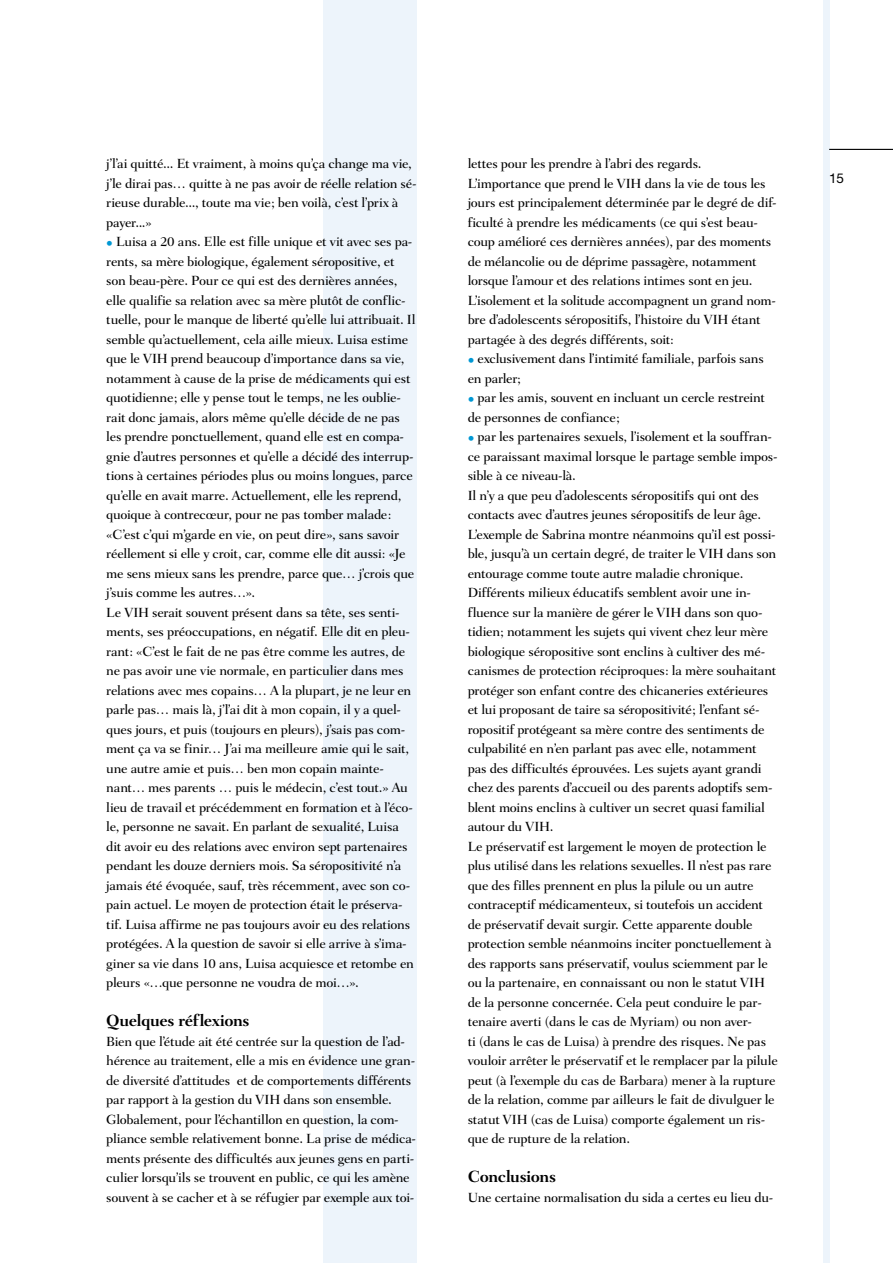
<style>
.page{position:relative;width:893px;height:1263px;background:#fff}
.page>*{position:absolute;margin:0;border:0;box-sizing:border-box;transform-origin:0 0}
.t1{font:700 16.5px "Fairfield LH";letter-spacing:-.03em;color:#000}
.t2{font:500 13.5px/19.5px "Fairfield LH";letter-spacing:-.02em;color:#000}
.t3{font:13.5px "Helvetica Neue";color:#000}
.s1{color:#0098d4}
</style>
<div class="page">
<div style="left:323px;top:0;width:94px;height:1263px;background:#edf4fb"></div>
<div style="left:823px;top:0;width:6px;height:1263px;background:#edf4fb"></div>
<hr style="left:829px;top:149px;width:64px;height:1px;background:#000">
<p class="t2" style="left:106px;top:154px;width:312px">j’l’ai quitté... Et vraiment, à moins qu’ça change ma vie, j’le dirai pas… quitte à ne pas avoir de réelle relation sé&shy;rieuse durable..., toute ma vie; ben voilà, c’est l’prix à payer...»</p>
<p class="t2" style="left:106px;top:232px;width:311px"><span class="s1">•</span> Luisa a 20 ans. Elle est fille unique et vit avec ses pa&shy;rents, sa mère biologique, également séropositive, et son beau-père. Pour ce qui est des dernières années, elle qualifie sa relation avec sa mère plutôt de conflic&shy;tuelle, pour le manque de liberté qu’elle lui attribuait. Il semble qu’actuellement, cela aille mieux. Luisa estime que le VIH prend beaucoup d’importance dans sa vie, notamment à cause de la prise de médicaments qui est quotidienne; elle y pense tout le temps, ne les oublie&shy;rait donc jamais, alors même qu’elle décide de ne pas les prendre ponctuellement, quand elle est en compa&shy;gnie d’autres personnes et qu’elle a décidé des interrup&shy;tions à certaines périodes plus ou moins longues, parce qu’elle en avait marre. Actuellement, elle les reprend, quoique à contrecœur, pour ne pas tomber malade: «C’est c’qui m’garde en vie, on peut dire», sans savoir réellement si elle y croit, car, comme elle dit aussi: «Je me sens mieux sans les prendre, parce que… j’crois que j’suis comme les autres…».<br>Le VIH serait souvent présent dans sa tête, ses senti&shy;ments, ses préoccupations, en négatif. Elle dit en pleu&shy;rant: «C’est le fait de ne pas être comme les autres, de ne pas avoir une vie normale, en particulier dans mes relations avec mes copains… A la plupart, je ne leur en parle pas… mais là, j’l’ai dit à mon copain, il y a quel&shy;ques jours, et puis (toujours en pleurs), j’sais pas com&shy;ment ça va se finir… J’ai ma meilleure amie qui le sait, une autre amie et puis… ben mon copain mainte&shy;nant… mes parents … puis le médecin, c’est tout.» Au lieu de travail et précédemment en formation et à l’éco&shy;le, personne ne savait. En parlant de sexualité, Luisa dit avoir eu des relations avec environ sept partenaires pendant les douze derniers mois. Sa séropositivité n’a jamais été évoquée, sauf, très récemment, avec son co&shy;pain actuel. Le moyen de protection était le préserva&shy;tif. Luisa affirme ne pas toujours avoir eu des relations protégées. A la question de savoir si elle arrive à s’ima&shy;giner sa vie dans 10 ans, Luisa acquiesce et retombe en pleurs «…que personne ne voudra de moi…».</p>
<p class="t1" style="left:106px;top:1011px;width:145px">Quelques réflexions</p>
<p class="t2" style="left:106px;top:1031px;width:311px">Bien que l’étude ait été centrée sur la question de l’ad&shy;hérence au traitement, elle a mis en évidence une gran&shy;de diversité d’attitudes et de comportements différents par rapport à la gestion du VIH dans son ensemble.<br>Globalement, pour l’échantillon en question, la com&shy;pliance semble relativement bonne. La prise de médica&shy;ments présente des difficultés aux jeunes gens en parti&shy;culier lorsqu’ils se trouvent en public, ce qui les amène souvent à se cacher et à se réfugier par exemple aux toi-</p>
<p class="t2" style="left:468px;top:154px;width:310px">lettes pour les prendre à l’abri des regards.<br>L’importance que prend le VIH dans la vie de tous les jours est principalement déterminée par le degré de dif&shy;ficulté à prendre les médicaments (ce qui s’est beau&shy;coup amélioré ces dernières années), par des moments de mélancolie ou de déprime passagère, notamment lorsque l’amour et des relations intimes sont en jeu.<br>L’isolement et la solitude accompagnent un grand nom&shy;bre d’adolescents séropositifs, l’histoire du VIH étant partagée à des degrés différents, soit:</p>
<p class="t2" style="left:468px;top:349px;width:298px"><span class="s1">•</span> exclusivement dans l’intimité familiale, parfois sans en parler;</p>
<p class="t2" style="left:468px;top:388px;width:299px"><span class="s1">•</span> par les amis, souvent en incluant un cercle restreint de personnes de confiance;</p>
<p class="t2" style="left:468px;top:427px;width:312px"><span class="s1">•</span> par les partenaires sexuels, l’isolement et la souffran&shy;ce paraissant maximal lorsque le partage semble impos&shy;sible à ce niveau-là.<br>Il n’y a que peu d’adolescents séropositifs qui ont des contacts avec d’autres jeunes séropositifs de leur âge.<br>L’exemple de Sabrina montre néanmoins qu’il est possi&shy;ble, jusqu’à un certain degré, de traiter le VIH dans son entourage comme toute autre maladie chronique.<br>Différents milieux éducatifs semblent avoir une in&shy;fluence sur la manière de gérer le VIH dans son quo&shy;tidien; notamment les sujets qui vivent chez leur mère biologique séropositive sont enclins à cultiver des mé&shy;canismes de protection réciproques: la mère souhaitant protéger son enfant contre des chicaneries extérieures et lui proposant de taire sa séropositivité; l’enfant sé&shy;ropositif protégeant sa mère contre des sentiments de culpabilité en n’en parlant pas avec elle, notamment pas des difficultés éprouvées. Les sujets ayant grandi chez des parents d’accueil ou des parents adoptifs sem&shy;blent moins enclins à cultiver un secret quasi familial autour du VIH.<br>Le préservatif est largement le moyen de protection le plus utilisé dans les relations sexuelles. Il n’est pas rare que des filles prennent en plus la pilule ou un autre contraceptif médicamenteux, si toutefois un accident de préservatif devait surgir. Cette apparente double protection semble néanmoins inciter ponctuellement à des rapports sans préservatif, voulus sciemment par le ou la partenaire, en connaissant ou non le statut VIH de la personne concernée. Cela peut conduire le par&shy;tenaire averti (dans le cas de Myriam) ou non aver-<br>ti (dans le cas de Luisa) à prendre des risques. Ne pas vouloir arrêter le préservatif et le remplacer par la pilule peut (à l’exemple du cas de Barbara) mener à la rupture de la relation, comme par ailleurs le fait de divulguer le statut VIH (cas de Luisa) comporte également un ris&shy;que de rupture de la relation.</p>
<p class="t1" style="left:468px;top:1167px;width:90px">Conclusions</p>
<p class="t2" style="left:468px;top:1187px;width:307px">Une certaine normalisation du sida a certes eu lieu du-</p>
<p class="t3" style="left:829px;top:170px;width:16px">15</p>
</div>
